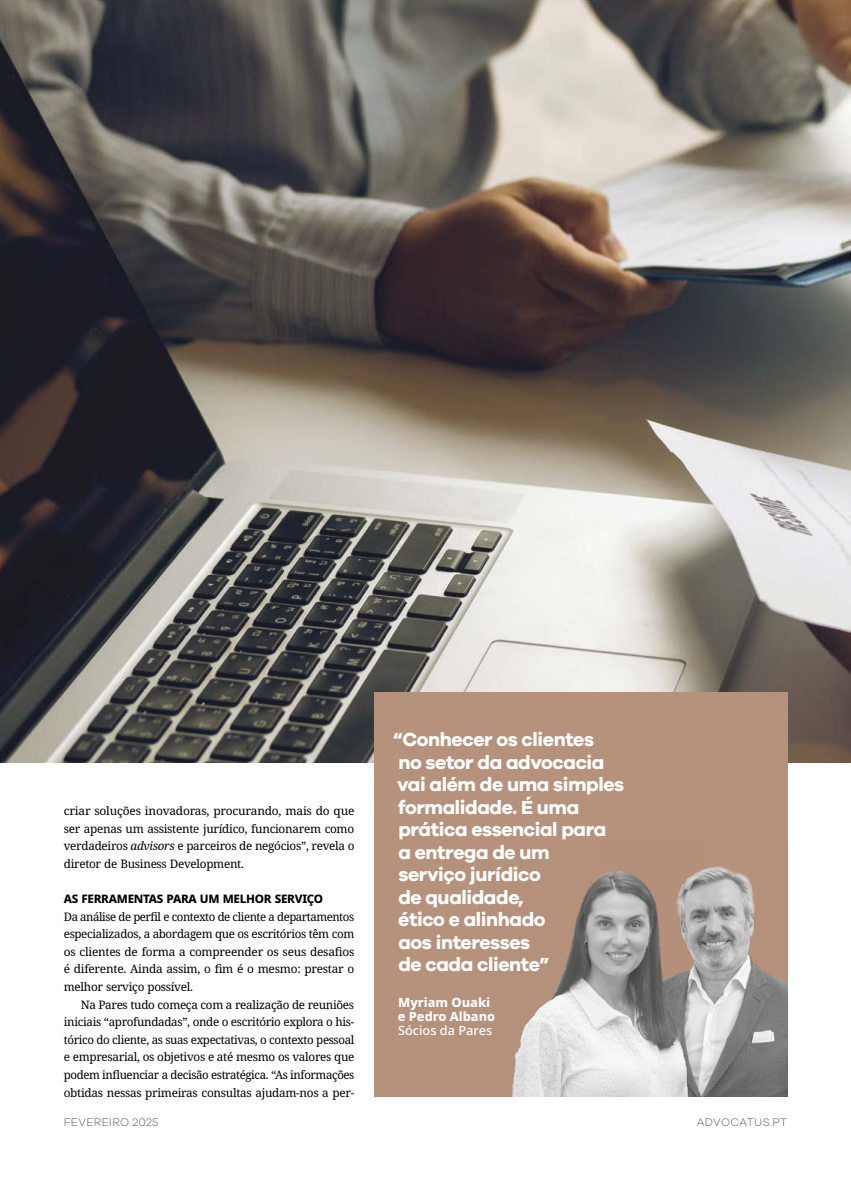
<style>
.page{position:relative;width:851px;height:1191px;background:#fff}
.page>*{position:absolute;margin:0;border:0;box-sizing:border-box;transform-origin:0 0}
.t1{font:700 19.5px/22.5px "Galano Grotesque";letter-spacing:-.02em;color:#fff}
.t2{font:800 12.75px/14.2px "Noto Sans";color:#fff}
.t3{font:500 12.75px "Noto Sans";color:#fff}
.t4{font:11.7px/17.5px "Noto Serif";letter-spacing:-.025em;color:#000;text-align:justify}
.t5{font:800 11.7px "Noto Sans";letter-spacing:-.025em;color:#000}
.t6{font:300 11.25px "Galano Grotesque";letter-spacing:.03em;color:#575756}
.s1{font-style:italic}
</style>
<div class="page">
<img style="left:0;top:0;width:850px;height:762px">
<div style="left:374px;top:692px;width:413px;height:404px;background:#b6927d"></div>
<img style="left:705px;top:866px;width:82px;height:230px">
<img style="left:512px;top:869px;width:193px;height:227px">
<p class="t4" style="left:64px;top:802px;width:292px">criar soluções inovadoras, procurando, mais do que ser apenas um assistente jurídico, funcionarem como verdadeiros <span class="s1">advisors</span> e parceiros de negócios”, revela o diretor de Business Development.</p>
<p class="t5" style="left:64px;top:890px;width:261px">AS FERRAMENTAS PARA UM MELHOR SERVIÇO</p>
<p class="t4" style="left:64px;top:908px;width:292px">Da análise de perfil e contexto de cliente a departamentos especializados, a abordagem que os escritórios têm com os clientes de forma a compreender os seus desafios é diferente. Ainda assim, o fim é o mesmo: prestar o melhor serviço possível.</p>
<p class="t4" style="left:64px;top:996px;width:292px;text-indent:17px">Na Pares tudo começa com a realização de reuniões iniciais “aprofundadas”, onde o escritório explora o his&shy;tórico do cliente, as suas expectativas, o contexto pessoal e empresarial, os objetivos e até mesmo os valores que podem influenciar a decisão estratégica. “As informações obtidas nessas primeiras consultas ajudam-nos a per-</p>
<h1 class="t1" style="left:393px;top:728px;width:233px">“Conhecer os clientes<br>no setor da advocacia vai além de uma simples formalidade. É uma prática essencial para<br>a entrega de um<br>serviço jurídico<br>de qualidade,<br>ético e alinhado<br>aos interesses<br>de cada cliente”</h1>
<p class="t2" style="left:398px;top:995px;width:99px">Myriam Ouaki e Pedro Albano</p>
<p class="t3" style="left:398px;top:1021px;width:96px">Sócios da Pares</p>
<p class="t6" style="left:64px;top:1115px;width:96px">FEVEREIRO 2025</p>
<p class="t6" style="left:696px;top:1115px;width:92px">ADVOCATUS.PT</p>
</div>
